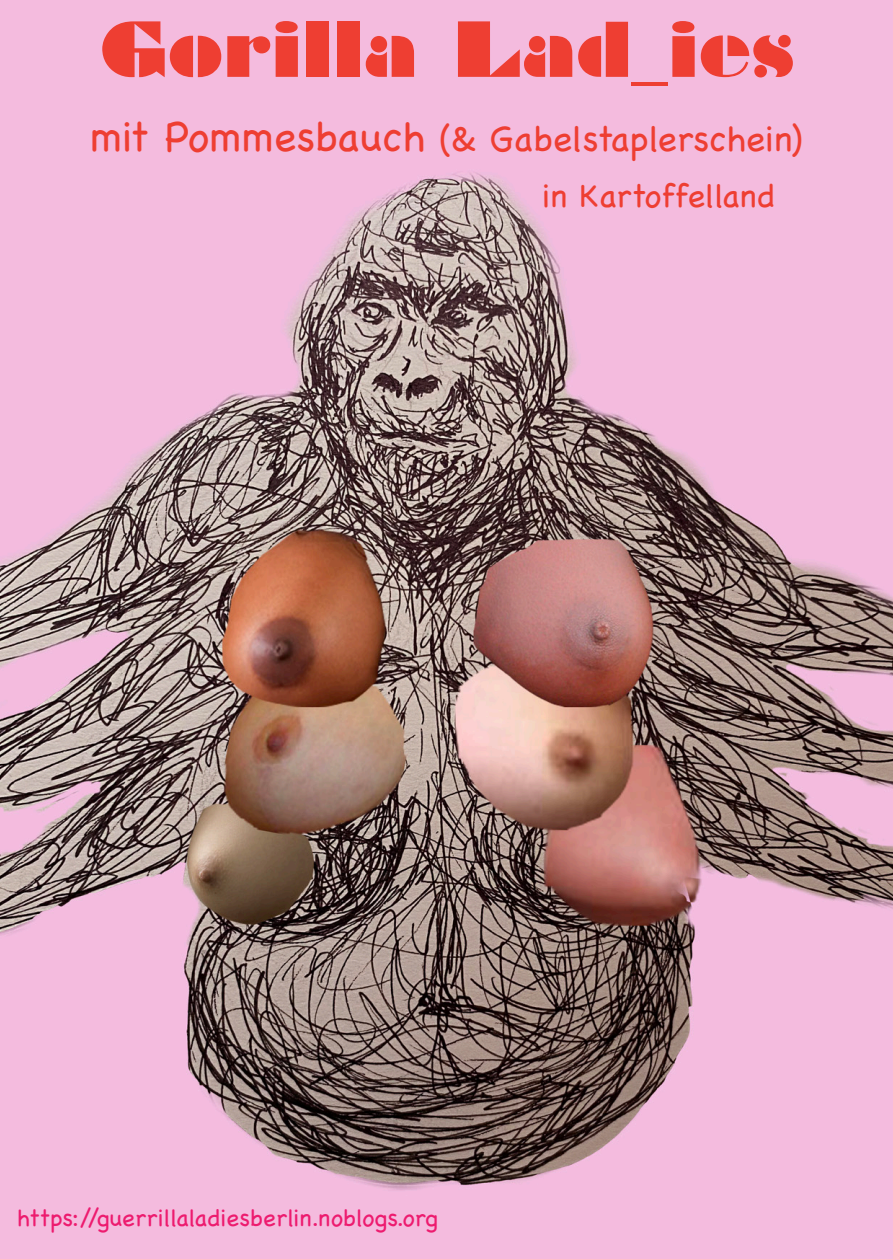
<style>
.page{position:relative;width:893px;height:1259px;background:#fff}
.page>*{position:absolute;margin:0;border:0;box-sizing:border-box;transform-origin:0 0}
.t1{font:72px "Braggadocio";color:#ee3e32}
.t2{font:36px "Chalkboard";color:#ee3e32}
.t3{font:33px "Chalkboard";color:#ee3e32}
.t4{font:24px "Chalkboard";color:#ed1b6f}
.s1{font-size:42px}
</style>
<div class="page">
<img style="left:0;top:0;width:893px;height:1259px">
<p class="t1" style="left:100px;top:6px;width:695px">Gorilla Lad_ies</p>
<p class="t2" style="left:90px;top:118px;width:713px"><span class="s1">mit Pommesbauch</span> (&amp; Gabelstaplerschein)</p>
<p class="t3" style="left:542px;top:176px;width:235px">in Kartoffelland</p>
<p class="t4" style="left:17px;top:1203px;width:422px">https://guerrillaladiesberlin.noblogs.org</p>
</div>
